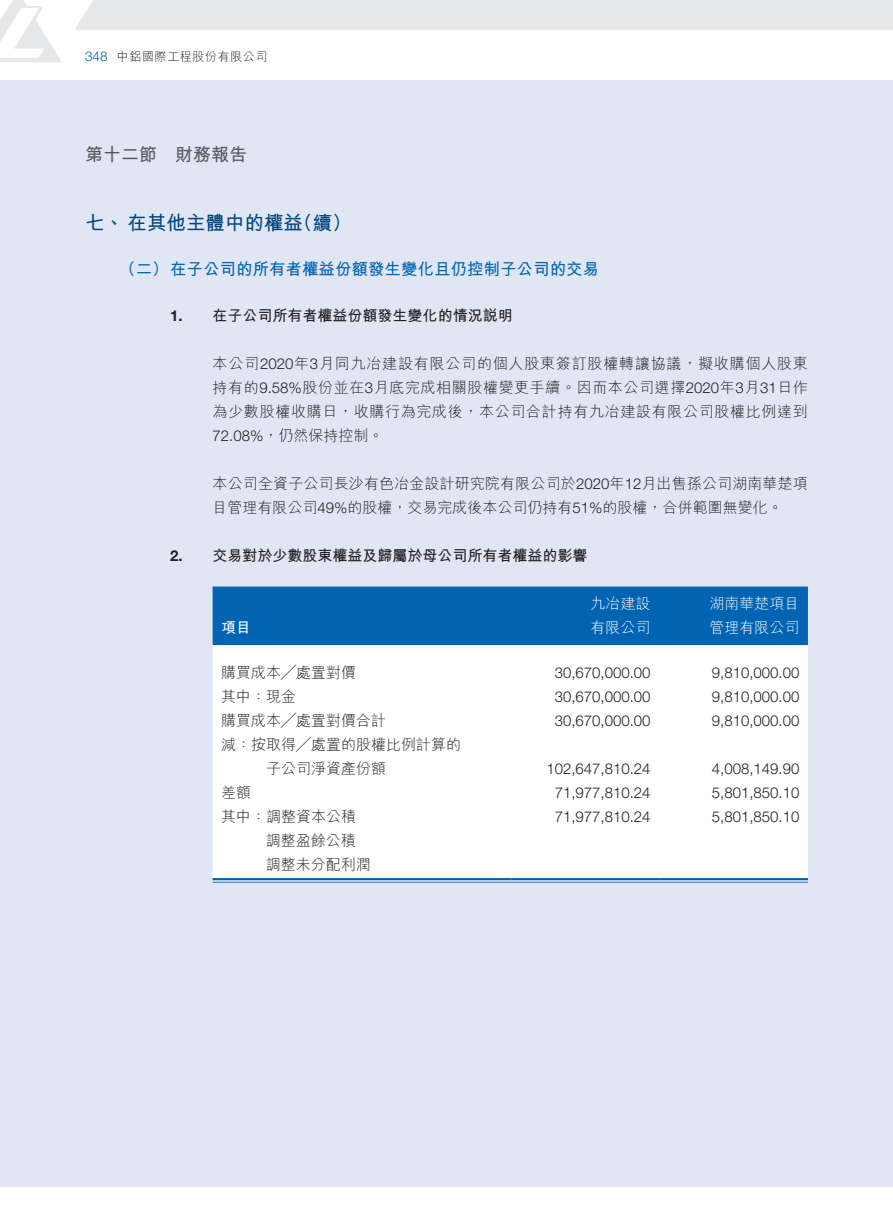
<style>
.page{position:relative;width:893px;height:1212px;background:#fff}
.page>*{position:absolute;margin:0;border:0;box-sizing:border-box;transform-origin:0 0}
.t1{font:19.5px "M Hei HK Bold E Ten B5 H";color:#004580}
.t2{font:18px "M Hei HK Bold E Ten B5 H";color:#58595b}
.t3{font:16.5px "M Hei HK Bold E Ten B5 H";color:#0064b2}
.t4{font:15px/24px "M Hei HK Light E Ten B5 H";color:#231f20}
.t5{font:300 15px "Helvetica Neue LT Std";color:#231f20}
.t6{font:15px "M Hei HK Bold E Ten B5 H";color:#231f20}
.t7{font:15px/24px "M Hei HK Light E Ten B5 H";color:#fff}
.t8{font:15px "M Hei HK Bold E Ten B5 H";color:#fff}
.t9{font:12px "M Hei HK Light E Ten B5 H";letter-spacing:.05em;color:#231f20}
.s1{font-family:"Helvetica Neue LT Std";font-weight:300;font-size:13.5px;color:#0064b2}
.s2{font-family:"Helvetica Neue LT Std";font-weight:700}
.s3{font-family:"Helvetica Neue LT Std";font-weight:300}
</style>
<div class="page">
<div style="left:0;top:81px;width:893px;height:1106px;background:#e1e6f4"></div>
<svg style="left:0;top:0;width:61px;height:62px"></svg>
<div style="left:75px;top:0;width:818px;height:30px;background:#e6e7e8"></div>
<div style="left:213px;top:586px;width:595px;height:59px;background:#0064b2"></div>
<div style="left:213px;top:645px;width:595px;height:237px;background:#fff"></div>
<hr style="left:213px;top:878px;width:297px;height:2px;background:#0064b2">
<hr style="left:213px;top:882px;width:297px;height:1px;background:#0064b2">
<hr style="left:510px;top:878px;width:149px;height:2px;background:#0064b2">
<hr style="left:510px;top:882px;width:149px;height:1px;background:#0064b2">
<hr style="left:659px;top:878px;width:149px;height:2px;background:#0064b2">
<hr style="left:659px;top:882px;width:149px;height:1px;background:#0064b2">
<p class="t9" style="left:85px;top:52px;width:184px"><span class="s1">348</span> 中鋁國際工程股份有限公司</p>
<p class="t2" style="left:85px;top:147px;width:164px">第十二節 財務報告</p>
<h1 class="t1" style="left:85px;top:215px;width:268px">七、在其他主體中的權益（續）</h1>
<p class="t3" style="left:119px;top:263px;width:481px">（二）在子公司的所有者權益份額發生變化且仍控制子公司的交易</p>
<p class="t6" style="left:170px;top:309px;width:344px"><span class="s2">1.</span> 在子公司所有者權益份額發生變化的情況說明</p>
<p class="t4" style="left:213px;top:353px;width:597px;text-align:justify">本公司<span class="s3">2020</span>年<span class="s3">3</span>月同九冶建設有限公司的個人股東簽訂股權轉讓協議，擬收購個人股東持有的<span class="s3">9.58%</span>股份並在<span class="s3">3</span>月底完成相關股權變更手續。因而本公司選擇<span class="s3">2020</span>年<span class="s3">3</span>月<span class="s3">31</span>日作為少數股權收購日，收購行為完成後，本公司合計持有九冶建設有限公司股權比例達到<span class="s3">72.08%</span>，仍然保持控制。</p>
<p class="t4" style="left:213px;top:473px;width:597px">本公司全資子公司長沙有色冶金設計研究院有限公司於<span class="s3">2020</span>年<span class="s3">12</span>月出售孫公司湖南華楚項目管理有限公司<span class="s3">49%</span>的股權，交易完成後本公司仍持有<span class="s3">51%</span>的股權，合併範圍無變化。</p>
<p class="t6" style="left:170px;top:549px;width:419px"><span class="s2">2.</span> 交易對於少數股東權益及歸屬於母公司所有者權益的影響</p>
<p class="t8" style="left:221px;top:621px;width:31px">項目</p>
<p class="t7" style="left:591px;top:593px;width:62px">九冶建設有限公司</p>
<p class="t7" style="left:709px;top:593px;width:92px">湖南華楚項目管理有限公司</p>
<p class="t4" style="left:221px;top:662px;width:137px">購買成本╱處置對價</p>
<p class="t5" style="left:555px;top:667px;width:97px">30,670,000.00</p>
<p class="t5" style="left:712px;top:667px;width:89px">9,810,000.00</p>
<p class="t4" style="left:221px;top:686px;width:76px">其中：現金</p>
<p class="t5" style="left:555px;top:691px;width:97px">30,670,000.00</p>
<p class="t5" style="left:712px;top:691px;width:89px">9,810,000.00</p>
<p class="t4" style="left:221px;top:710px;width:167px">購買成本╱處置對價合計</p>
<p class="t5" style="left:555px;top:715px;width:97px">30,670,000.00</p>
<p class="t5" style="left:712px;top:715px;width:89px">9,810,000.00</p>
<p class="t4" style="left:266px;top:734px;width:197px;text-indent:-45px">減：按取得╱處置的股權比例計算的子公司淨資產份額</p>
<p class="t5" style="left:546px;top:763px;width:106px">102,647,810.24</p>
<p class="t5" style="left:712px;top:763px;width:89px">4,008,149.90</p>
<p class="t4" style="left:221px;top:782px;width:31px">差額</p>
<p class="t5" style="left:555px;top:787px;width:97px">71,977,810.24</p>
<p class="t5" style="left:712px;top:787px;width:89px">5,801,850.10</p>
<p class="t4" style="left:221px;top:806px;width:137px">其中：調整資本公積</p>
<p class="t5" style="left:555px;top:811px;width:97px">71,977,810.24</p>
<p class="t5" style="left:712px;top:811px;width:89px">5,801,850.10</p>
<p class="t4" style="left:266px;top:830px;width:107px">調整盈餘公積調整未分配利潤</p>
</div>
